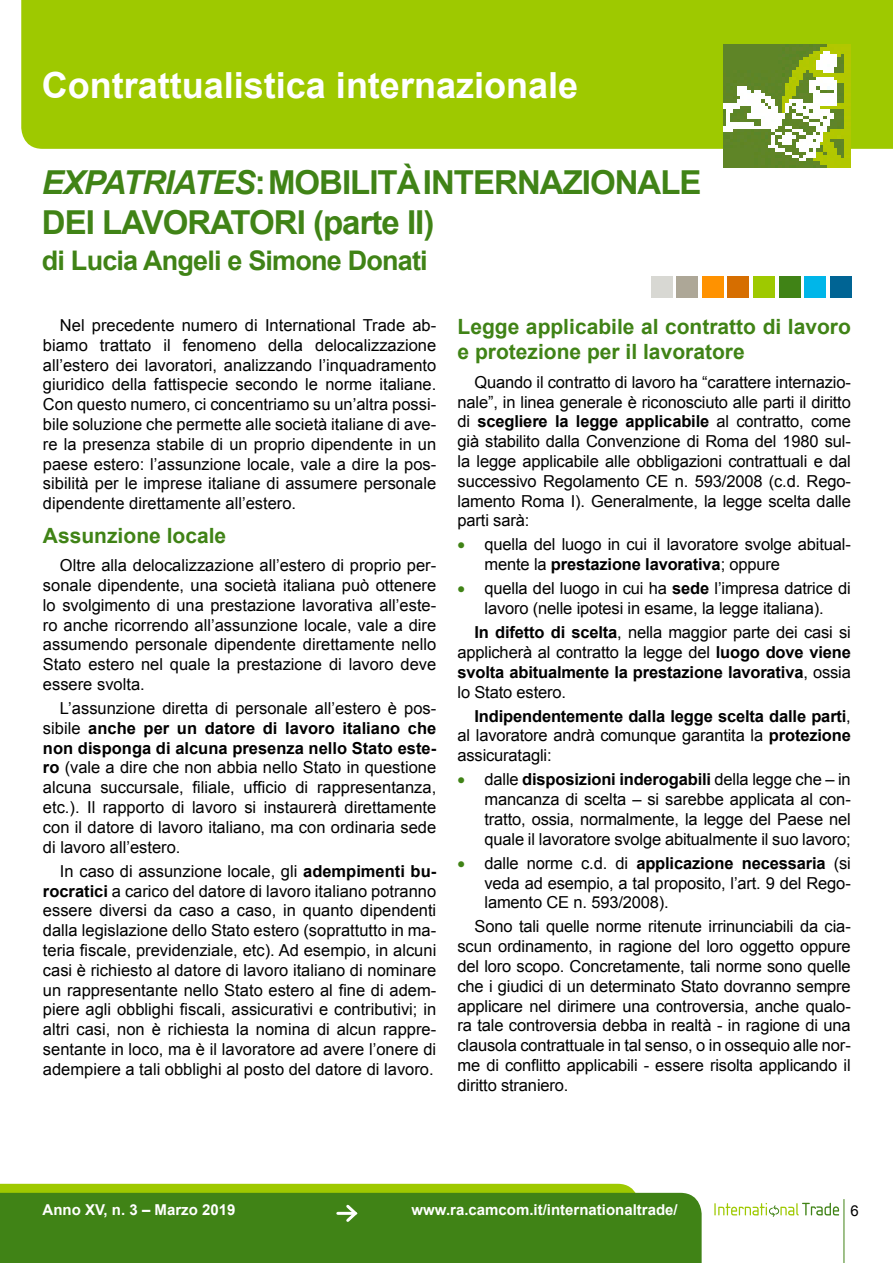
<style>
.page{position:relative;width:893px;height:1263px;background:#fff}
.page>*{position:absolute;margin:0;border:0;box-sizing:border-box;transform-origin:0 0}
.t1{font:700 36px "Arial";color:#fff}
.t2{font:700 33px/39.6px "Arial";letter-spacing:-.03em;color:#408316}
.t3{font:700 27px "Arial";letter-spacing:-.03em;color:#408316}
.t4{font:700 21px/25.2px "Arial";color:#408316}
.t5{font:16.5px/19.8px "Arial";letter-spacing:-.01em;color:#000;text-align:justify}
.t6{font:700 16.5px/19.8px "Arial";letter-spacing:-.01em;color:#000;text-align:justify}
.t7{font:700 15px "Arial";color:#fff}
.t8{font:15px "Arial";color:#000}
.s1{font-style:italic}
.s2{font-weight:700}
.s3{color:#408316}
.s4{font-weight:400}
</style>
<div class="page">
<div style="left:830px;top:276px;width:21px;height:22px;background:#006494"></div>
<div style="left:804px;top:276px;width:22px;height:22px;background:#00b6e9"></div>
<div style="left:779px;top:276px;width:21px;height:22px;background:#408316"></div>
<div style="left:753px;top:276px;width:22px;height:22px;background:#9ec900"></div>
<div style="left:728px;top:276px;width:21px;height:22px;background:#d66e00"></div>
<div style="left:702px;top:276px;width:22px;height:22px;background:#ff9200"></div>
<div style="left:677px;top:276px;width:21px;height:22px;background:#ada797"></div>
<div style="left:651px;top:276px;width:22px;height:22px;background:#d8d8d3"></div>
<hr style="left:844px;top:1199px;width:1px;height:64px;background:#408316">
<svg style="left:714px;top:1203px;width:125px;height:14px"></svg>
<svg style="left:0;top:1184px;width:639px;height:9px;background:#9dc803"></svg>
<div style="left:0;top:1193px;width:702px;height:70px;background:#408316"></div>
<div style="left:21px;top:0;width:872px;height:149px;background:#9ec900"></div>
<img style="left:723px;top:45px;width:127px;height:122px">
<hr style="left:338px;top:1212px;width:17px;height:3px;background:#fff">
<svg style="left:343px;top:1202px;width:17px;height:23px"></svg>
<h1 class="t1" style="left:42px;top:61px;width:538px">Contrattualistica internazionale</h1>
<h2 class="t2" style="left:42px;top:164px;width:661px"><span class="s1">EXPATRIATES</span>: MOBILITÀ INTERNAZIONALE<br>DEI LAVORATORI (parte II)</h2>
<h3 class="t3" style="left:42px;top:243px;width:387px">di Lucia Angeli e Simone Donati</h3>
<p class="t5" style="left:43px;top:315px;width:395px;text-indent:17px">Nel precedente numero di International Trade ab&shy;biamo trattato il fenomeno della delocalizzazione all’estero dei lavoratori, analizzando l’inquadramento giuridico della fattispecie secondo le norme italiane.<br>Con questo numero, ci concentriamo su un’altra possi&shy;bile soluzione che permette alle società italiane di ave&shy;re la presenza stabile di un proprio dipendente in un paese estero: l’assunzione locale, vale a dire la pos&shy;sibilità per le imprese italiane di assumere personale dipendente direttamente all’estero.</p>
<p class="t4" style="left:43px;top:523px;width:185px">Assunzione locale</p>
<p class="t5" style="left:43px;top:556px;width:395px;text-indent:17px">Oltre alla delocalizzazione all’estero di proprio per&shy;sonale dipendente, una società italiana può ottenere lo svolgimento di una prestazione lavorativa all’este&shy;ro anche ricorrendo all’assunzione locale, vale a dire assumendo personale dipendente direttamente nello Stato estero nel quale la prestazione di lavoro deve essere svolta.</p>
<p class="t5" style="left:43px;top:698px;width:395px;text-indent:17px">L’assunzione diretta di personale all’estero è pos&shy;sibile <span class="s2">anche per un datore di lavoro italiano che non disponga di alcuna presenza nello Stato este&shy;ro</span> (vale a dire che non abbia nello Stato in questione alcuna succursale, filiale, ufficio di rappresentanza, etc.). Il rapporto di lavoro si instaurerà direttamente con il datore di lavoro italiano, ma con ordinaria sede di lavoro all’estero.</p>
<p class="t5" style="left:43px;top:861px;width:395px;text-indent:17px">In caso di assunzione locale, gli <span class="s2">adempimenti bu&shy;rocratici</span> a carico del datore di lavoro italiano potranno essere diversi da caso a caso, in quanto dipendenti dalla legislazione dello Stato estero (soprattutto in ma&shy;teria fiscale, previdenziale, etc). Ad esempio, in alcuni casi è richiesto al datore di lavoro italiano di nominare un rappresentante nello Stato estero al fine di adem&shy;piere agli obblighi fiscali, assicurativi e contributivi; in altri casi, non è richiesta la nomina di alcun rappre&shy;sentante in loco, ma è il lavoratore ad avere l’onere di adempiere a tali obblighi al posto del datore di lavoro.</p>
<p class="t4" style="left:458px;top:315px;width:395px">Legge applicabile al contratto di lavoro e protezione per il lavoratore</p>
<p class="t5" style="left:458px;top:372px;width:395px;text-indent:17px">Quando il contratto di lavoro ha “carattere internazio&shy;nale”, in linea generale è riconosciuto alle parti il diritto di <span class="s2">scegliere la legge applicabile</span> al contratto, come già stabilito dalla Convenzione di Roma del 1980 sul&shy;la legge applicabile alle obbligazioni contrattuali e dal successivo Regolamento CE n. 593/2008 (c.d. Rego&shy;lamento Roma I). Generalmente, la legge scelta dalle parti sarà:</p>
<p class="t5" style="left:485px;top:535px;width:368px;text-indent:-27px"><span class="s3">•</span> quella del luogo in cui il lavoratore svolge abitual&shy;mente la <span class="s2">prestazione lavorativa</span>; oppure</p>
<p class="t5" style="left:458px;top:579px;width:395px;text-align:center"><span class="s3">•</span> quella del luogo in cui ha <span class="s2">sede</span> l’impresa datrice di lavoro (nelle ipotesi in esame, la legge italiana).</p>
<p class="t5" style="left:458px;top:623px;width:395px;text-indent:17px"><span class="s2">In difetto di scelta</span>, nella maggior parte dei casi si applicherà al contratto la legge del <span class="s2">luogo dove viene svolta abitualmente la prestazione lavorativa</span>, ossia lo Stato estero.</p>
<p class="t6" style="left:458px;top:706px;width:395px;text-indent:17px">Indipendentemente dalla legge scelta dalle parti<span class="s4">, al lavoratore andrà comunque garantita la</span> protezione <span class="s4">assicuratagli:</span></p>
<p class="t5" style="left:484px;top:770px;width:368px;text-indent:-27px"><span class="s3">•</span> dalle <span class="s2">disposizioni inderogabili</span> della legge che – in mancanza di scelta – si sarebbe applicata al con&shy;tratto, ossia, normalmente, la legge del Paese nel quale il lavoratore svolge abitualmente il suo lavoro;</p>
<p class="t5" style="left:484px;top:853px;width:368px;text-indent:-27px"><span class="s3">•</span> dalle norme c.d. di <span class="s2">applicazione necessaria</span> (si veda ad esempio, a tal proposito, l’art. 9 del Rego&shy;lamento CE n. 593/2008).</p>
<p class="t5" style="left:457px;top:917px;width:395px;text-indent:17px">Sono tali quelle norme ritenute irrinunciabili da cia&shy;scun ordinamento, in ragione del loro oggetto oppure del loro scopo. Concretamente, tali norme sono quelle che i giudici di un determinato Stato dovranno sempre applicare nel dirimere una controversia, anche qualo&shy;ra tale controversia debba in realtà - in ragione di una clausola contrattuale in tal senso, o in ossequio alle nor&shy;me di conflitto applicabili - essere risolta applicando il diritto straniero.</p>
<p class="t7" style="left:43px;top:1200px;width:194px">Anno XV, n. 3 – Marzo 2019</p>
<p class="t7" style="left:412px;top:1200px;width:268px">www.ra.camcom.it/internationaltrade/</p>
<p class="t8" style="left:850px;top:1200px;width:10px">6</p>
</div>
